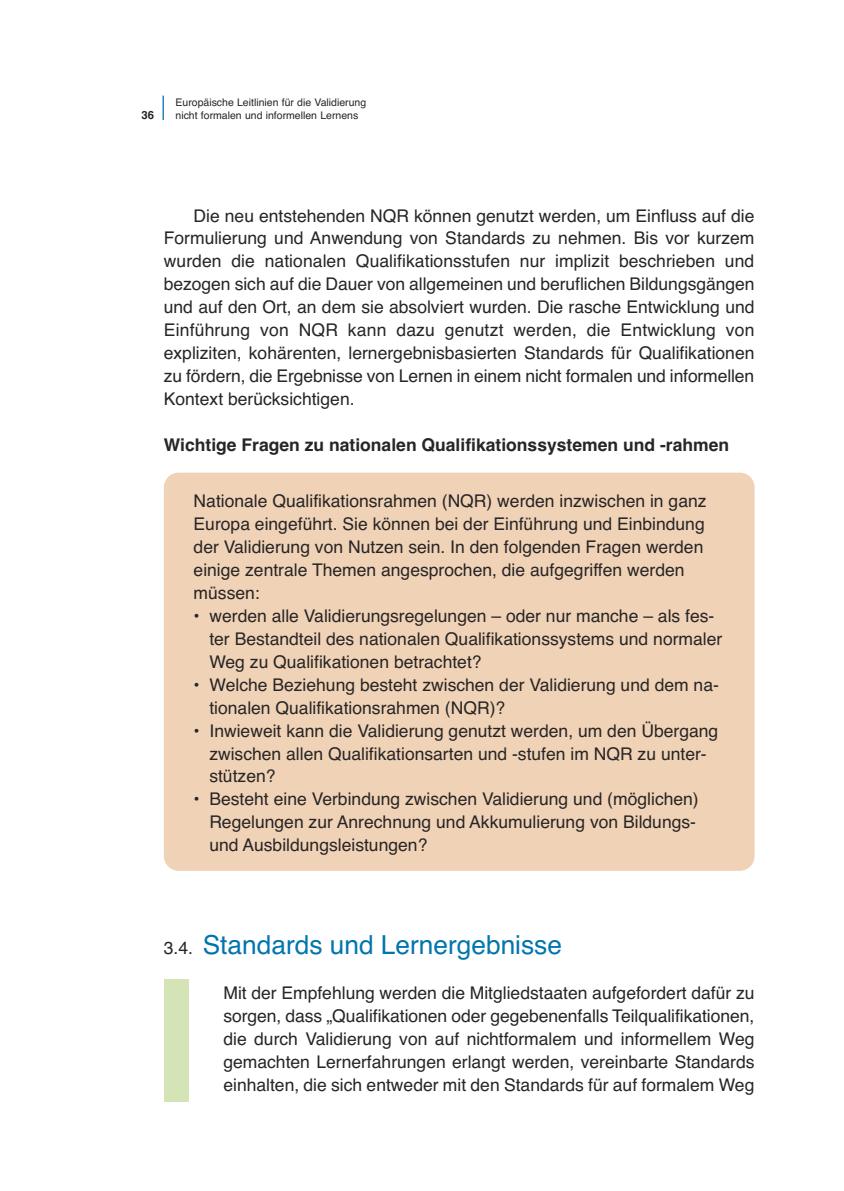
<style>
.page{position:relative;width:844px;height:1191px;background:#fff}
.page>*{position:absolute;margin:0;border:0;box-sizing:border-box;transform-origin:0 0}
.t1{font:26.25px "Helvetica";color:#0075ad}
.t2{font:17.5px/22.9px "Helvetica";color:#272526}
.t3{font:700 17.5px "Helvetica";color:#272526}
.t4{font:700 11.38px "Helvetica";color:#272526}
.t5{font:10.5px "Helvetica";color:#272526}
.s1{font-size:17.5px;color:#272526}
</style>
<div class="page">
<div style="left:164px;top:472px;width:590px;height:399px;background:#f0d2b6;border-radius:15px"></div>
<hr style="left:162px;top:96px;width:2px;height:24px;background:#187cc1">
<div style="left:164px;top:979px;width:24px;height:122px;background:#d4e4b7"></div>
<p class="t5" style="left:175px;top:96px;width:192px">Europäische Leitlinien für die Validierung</p>
<p class="t4" style="left:141px;top:108px;width:14px">36</p>
<p class="t5" style="left:175px;top:109px;width:184px">nicht formalen und informellen Lernens</p>
<p class="t2" style="left:164px;top:204px;width:592px;text-align:justify;text-indent:30px">Die neu entstehenden NQR können genutzt werden, um Einfluss auf die Formulierung und Anwendung von Standards zu nehmen. Bis vor kurzem wurden die nationalen Qualifikationsstufen nur implizit beschrieben und bezogen sich auf die Dauer von allgemeinen und beruflichen Bildungsgängen und auf den Ort, an dem sie absolviert wurden. Die rasche Entwicklung und Einführung von NQR kann dazu genutzt werden, die Entwicklung von expliziten, kohärenten, lernergebnisbasierten Standards für Qualifikationen zu fördern, die Ergebnisse von Lernen in einem nicht formalen und informellen Kontext berücksichtigen.</p>
<p class="t3" style="left:164px;top:434px;width:566px">Wichtige Fragen zu nationalen Qualifikationssystemen und -rahmen</p>
<p class="t2" style="left:193px;top:490px;width:514px">Nationale Qualifikationsrahmen (NQR) werden inzwischen in ganz Europa eingeführt. Sie können bei der Einführung und Einbindung der Validierung von Nutzen sein. In den folgenden Fragen werden einige zentrale Themen angesprochen, die aufgegriffen werden müssen:</p>
<p class="t2" style="left:209px;top:604px;width:514px;text-indent:-16px">• werden alle Validierungsregelungen – oder nur manche – als fes&shy;ter Bestandteil des nationalen Qualifikationssystems und normaler<br>Weg zu Qualifikationen betrachtet?</p>
<p class="t2" style="left:209px;top:673px;width:511px;text-indent:-16px">• Welche Beziehung besteht zwischen der Validierung und dem na&shy;tionalen Qualifikationsrahmen (NQR)?</p>
<p class="t2" style="left:209px;top:719px;width:510px;text-indent:-16px">• Inwieweit kann die Validierung genutzt werden, um den Übergang zwischen allen Qualifikationsarten und -stufen im NQR zu unter&shy;stützen?</p>
<p class="t2" style="left:209px;top:788px;width:491px;text-indent:-16px">• Besteht eine Verbindung zwischen Validierung und (möglichen)<br>Regelungen zur Anrechnung und Akkumulierung von Bildungs&shy;und Ausbildungsleistungen?</p>
<h1 class="t1" style="left:164px;top:929px;width:399px"><span class="s1">3.4.</span> Standards und Lernergebnisse</h1>
<p class="t2" style="left:223px;top:981px;width:532px;text-align:justify">Mit der Empfehlung werden die Mitgliedstaaten aufgefordert dafür zu sorgen, dass „Qualifikationen oder gegebenenfalls Teilqualifikationen, die durch Validierung von auf nichtformalem und informellem Weg gemachten Lernerfahrungen erlangt werden, vereinbarte Standards einhalten, die sich entweder mit den Standards für auf formalem Weg</p>
</div>
